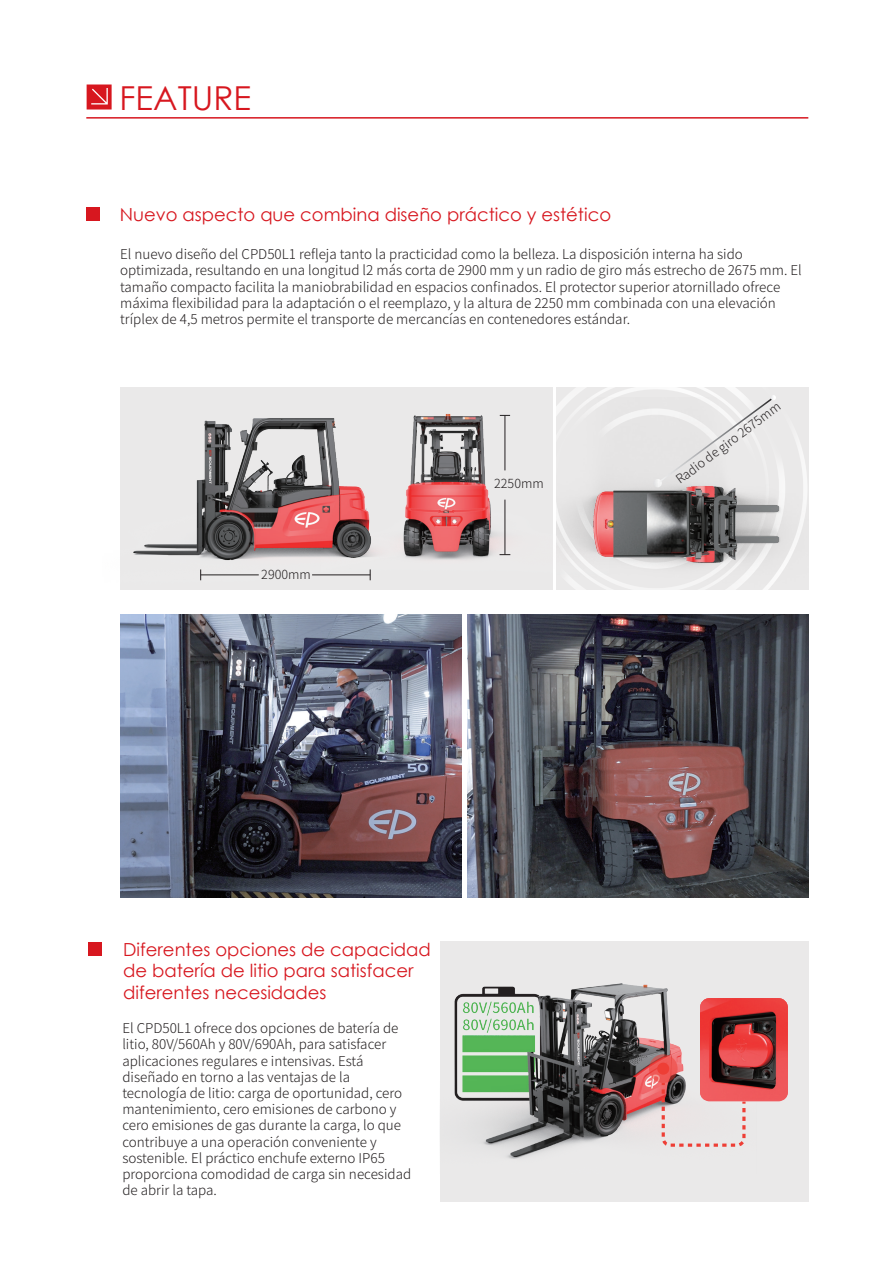
<style>
.page{position:relative;width:893px;height:1263px;background:#fff}
.page>*{position:absolute;margin:0;border:0;box-sizing:border-box;transform-origin:0 0}
.t1{font:33px "Century Gothic";color:#d7171f}
.t2{font:18px/21.6px "Century Gothic";color:#d7171f}
.t3{font:300 13.5px/16.2px "Source Han Sans CN";color:#231f20}
.t4{font:300 12.6px "Source Han Sans CN";color:#231f20}
</style>
<div class="page">
<div style="left:440px;top:942px;width:369px;height:260px;background:#eae9e9"></div>
<div style="left:86px;top:207px;width:14px;height:14px;background:#d7171f"></div>
<div style="left:89px;top:942px;width:13px;height:14px;background:#d7171f"></div>
<hr style="left:86px;top:117px;width:722px;height:2px;background:#d7171f">
<svg style="left:87px;top:84px;width:25px;height:25px"></svg>
<img style="left:454px;top:983px;width:302px;height:176px">
<img style="left:120px;top:614px;width:341px;height:283px">
<img style="left:468px;top:614px;width:341px;height:283px">
<img style="left:427px;top:387px;width:180px;height:190px">
<img style="left:120px;top:387px;width:307px;height:203px">
<hr style="left:201px;top:575px;width:58px;height:1px;background:#231f20">
<hr style="left:312px;top:575px;width:58px;height:1px;background:#231f20">
<hr style="left:505px;top:415px;width:1px;height:55px;background:#231f20">
<hr style="left:505px;top:500px;width:1px;height:55px;background:#231f20">
<img style="left:556px;top:388px;width:253px;height:10px">
<svg style="left:653px;top:395px;width:123px;height:3px"></svg>
<img style="left:556px;top:398px;width:253px;height:192px">
<svg style="left:649px;top:1054px;width:29px;height:29px"></svg>
<div style="left:657px;top:1062px;width:12px;height:13px;background:#ee3e35;border-radius:50%"></div>
<svg style="left:660px;top:1083px;width:87px;height:65px"></svg>
<img style="left:700px;top:998px;width:88px;height:101px">
<h1 class="t1" style="left:120px;top:75px;width:133px">FEATURE</h1>
<h2 class="t2" style="left:120px;top:203px;width:493px">Nuevo aspecto que combina diseño práctico y estético</h2>
<p class="t3" style="left:120px;top:246px;width:683px">El nuevo diseño del CPD50L1 refleja tanto la practicidad como la belleza. La disposición interna ha sido optimizada, resultando en una longitud l2 más corta de 2900 mm y un radio de giro más estrecho de 2675 mm. El tamaño compacto facilita la maniobrabilidad en espacios confinados. El protector superior atornillado ofrece máxima flexibilidad para la adaptación o el reemplazo, y la altura de 2250 mm combinada con una elevación tríplex de 4,5 metros permite el transporte de mercancías en contenedores estándar.</p>
<p class="t4" style="left:261px;top:567px;width:51px">2900mm</p>
<p class="t4" style="left:494px;top:476px;width:51px">2250mm</p>
<p class="t4" style="left:673px;top:475px;width:128px;rotate:-37deg">Radio de giro 2675mm</p>
<h2 class="t2" style="left:123px;top:938px;width:309px">Diferentes opciones de capacidad de batería de litio para satisfacer diferentes necesidades</h2>
<p class="t3" style="left:122px;top:1020px;width:290px">El CPD50L1 ofrece dos opciones de batería de litio, 80V/560Ah y 80V/690Ah, para satisfacer aplicaciones regulares e intensivas. Está diseñado en torno a las ventajas de la tecnología de litio: carga de oportunidad, cero mantenimiento, cero emisiones de carbono y cero emisiones de gas durante la carga, lo que contribuye a una operación conveniente y sostenible. El práctico enchufe externo IP65 proporciona comodidad de carga sin necesidad de abrir la tapa.</p>
</div>
